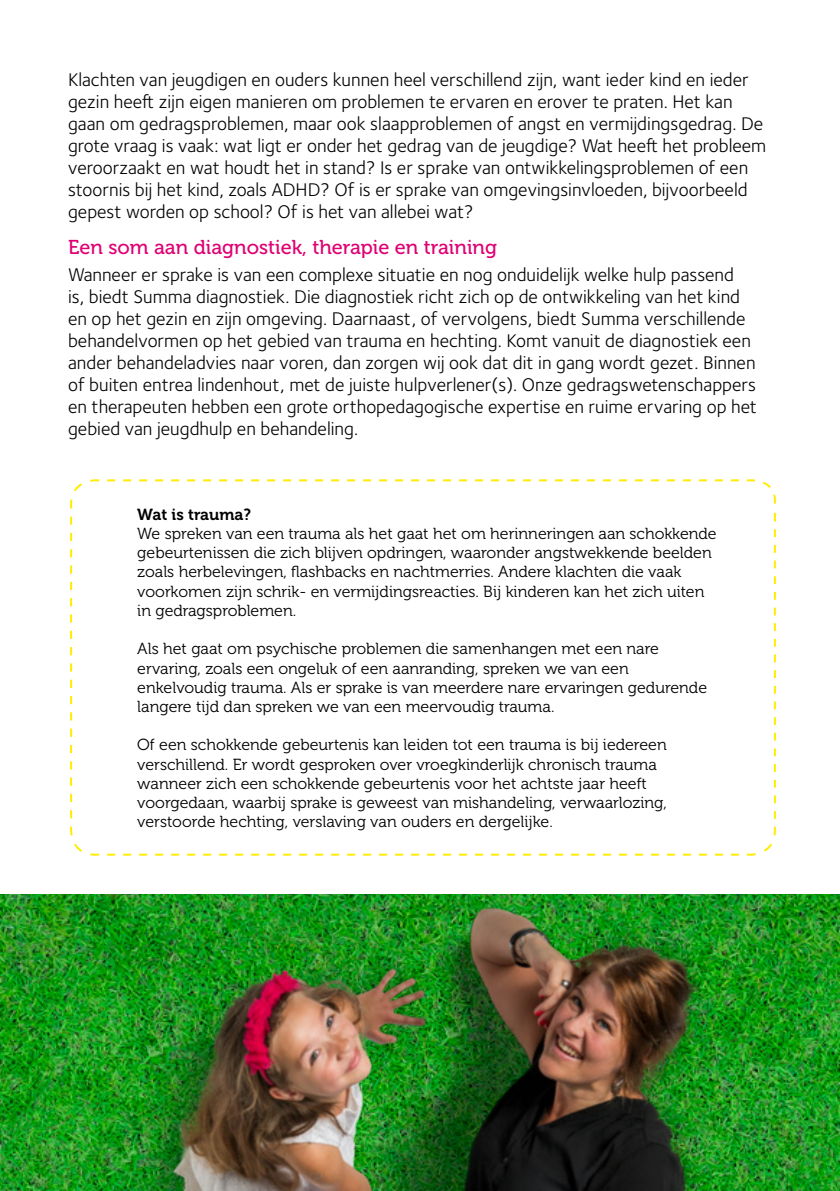
<style>
.page{position:relative;width:840px;height:1191px;background:#fff}
.page>*{position:absolute;margin:0;border:0;box-sizing:border-box;transform-origin:0 0}
.t1{font:20px "Museo 500";color:#df0073}
.t2{font:19px/22px "Foundry Sterling";color:#000}
.t3{font:16px/19.2px "Museo 300";color:#000}
.t4{font:16px "Museo 700";color:#000}
</style>
<div class="page">
<svg style="left:70px;top:479px;width:706px;height:377px"></svg>
<img style="left:0;top:894px;width:123px;height:297px">
<img style="left:123px;top:578px;width:716px;height:613px">
<p class="t2" style="left:68px;top:69px;width:699px">Klachten van jeugdigen en ouders kunnen heel verschillend zijn, want ieder kind en ieder gezin heeft zijn eigen manieren om problemen te ervaren en erover te praten. Het kan gaan om gedragsproblemen, maar ook slaapproblemen of angst en vermijdingsgedrag. De grote vraag is vaak: wat ligt er onder het gedrag van de jeugdige? Wat heeft het probleem veroorzaakt en wat houdt het in stand? Is er sprake van ontwikkelingsproblemen of een stoornis bij het kind, zoals ADHD? Of is er sprake van omgevingsinvloeden, bijvoorbeeld gepest worden op school? Of is het van allebei wat?</p>
<p class="t1" style="left:68px;top:236px;width:430px">Een som aan diagnostiek, therapie en training</p>
<p class="t2" style="left:68px;top:264px;width:690px">Wanneer er sprake is van een complexe situatie en nog onduidelijk welke hulp passend<br>is, biedt Summa diagnostiek. Die diagnostiek richt zich op de ontwikkeling van het kind en op het gezin en zijn omgeving. Daarnaast, of vervolgens, biedt Summa verschillende behandelvormen op het gebied van trauma en hechting. Komt vanuit de diagnostiek een ander behandeladvies naar voren, dan zorgen wij ook dat dit in gang wordt gezet. Binnen of buiten entrea lindenhout, met de juiste hulpverlener(s). Onze gedragswetenschappers en therapeuten hebben een grote orthopedagogische expertise en ruime ervaring op het gebied van jeugdhulp en behandeling.</p>
<p class="t4" style="left:137px;top:505px;width:115px">Wat is trauma?</p>
<p class="t3" style="left:137px;top:524px;width:580px">We spreken van een trauma als het gaat het om herinneringen aan schokkende gebeurtenissen die zich blijven opdringen, waaronder angstwekkende beelden zoals herbelevingen, flashbacks en nachtmerries. Andere klachten die vaak voorkomen zijn schrik- en vermijdingsreacties. Bij kinderen kan het zich uiten in gedragsproblemen.</p>
<p class="t3" style="left:137px;top:639px;width:571px">Als het gaat om psychische problemen die samenhangen met een nare ervaring, zoals een ongeluk of een aanranding, spreken we van een enkelvoudig trauma. Als er sprake is van meerdere nare ervaringen gedurende langere tijd dan spreken we van een meervoudig trauma.</p>
<p class="t3" style="left:137px;top:735px;width:530px">Of een schokkende gebeurtenis kan leiden tot een trauma is bij iedereen verschillend. Er wordt gesproken over vroegkinderlijk chronisch trauma wanneer zich een schokkende gebeurtenis voor het achtste jaar heeft voorgedaan, waarbij sprake is geweest van mishandeling, verwaarlozing, verstoorde hechting, verslaving van ouders en dergelijke.</p>
</div>
